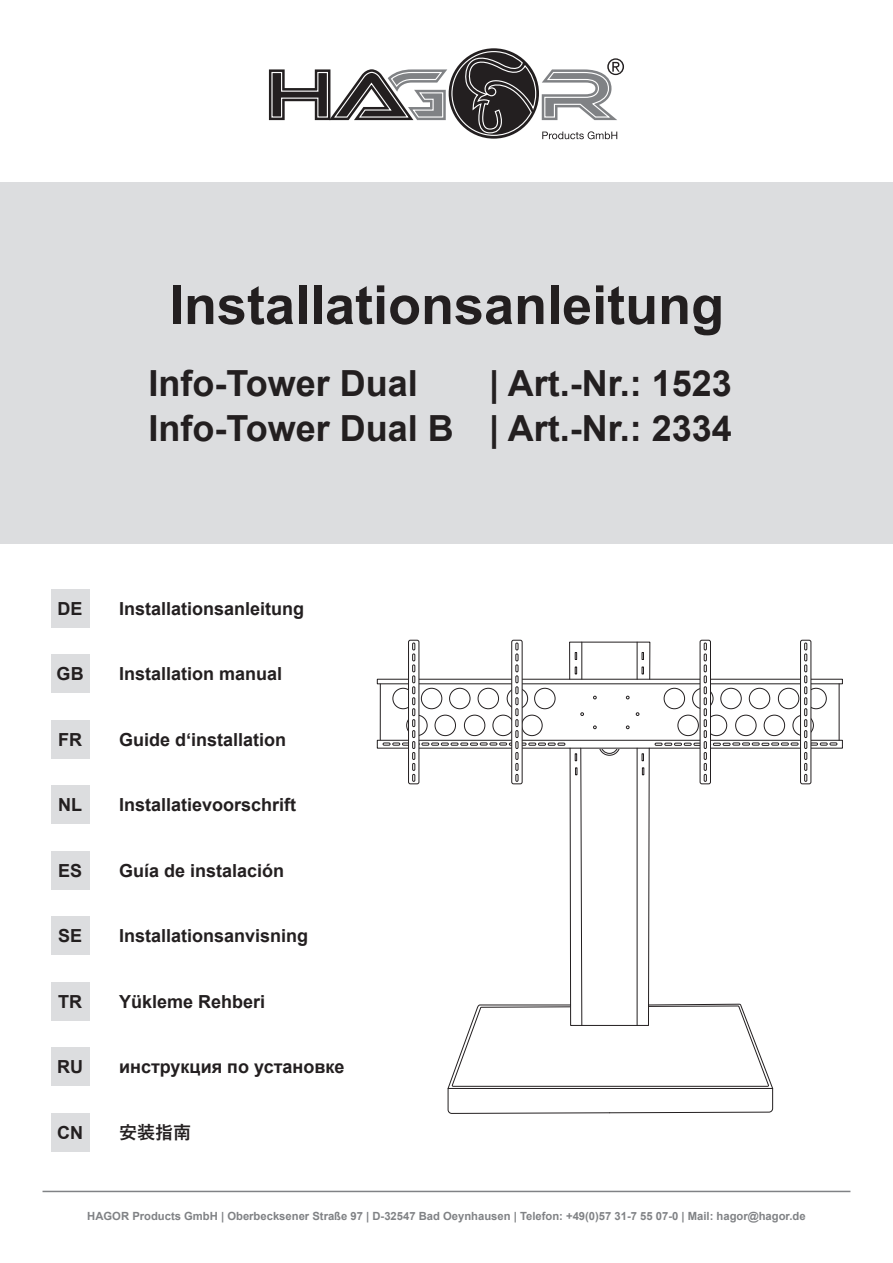
<style>
.page{position:relative;width:893px;height:1263px;background:#fff}
.page>*{position:absolute;margin:0;border:0;box-sizing:border-box;transform-origin:0 0}
.t1{font:700 54px "Arial";color:#231f20}
.t2{font:700 36px/45px "Arial";color:#231f20;text-align:right}
.t3{font:700 18px "Arial";color:#231f20}
.t4{font:700 18px "Yu Gothic";color:#231f20}
.t5{font:700 11.25px "Arial";color:#808285}
</style>
<div class="page">
<hr style="left:43px;top:1191px;width:807px;height:1px;background:#808285">
<svg style="left:269px;top:48px;width:355px;height:91px"></svg>
<div style="left:0;top:182px;width:893px;height:362px;background:#dcdddf"></div>
<hr style="left:581px;top:642px;width:1px;height:37px;background:#231f20">
<hr style="left:637px;top:642px;width:1px;height:37px;background:#231f20">
<hr style="left:380px;top:684px;width:1px;height:56px;background:#231f20">
<div style="left:377px;top:679px;width:466px;height:5px;border:1px solid #231f20"></div>
<hr style="left:839px;top:684px;width:1px;height:56px;background:#231f20">
<div style="left:408px;top:640px;width:11px;height:144px;border:1px solid #231f20;border-radius:2px"></div>
<div style="left:511px;top:640px;width:11px;height:144px;border:1px solid #231f20;border-radius:2px"></div>
<div style="left:700px;top:640px;width:11px;height:144px;border:1px solid #231f20;border-radius:2px"></div>
<div style="left:800px;top:640px;width:11px;height:144px;border:1px solid #231f20;border-radius:2px"></div>
<svg style="left:383px;top:643px;width:454px;height:471px"></svg>
<div style="left:51px;top:589px;width:38px;height:38px;background:#dcdddf"></div>
<div style="left:51px;top:851px;width:38px;height:38px;background:#dcdddf"></div>
<div style="left:51px;top:654px;width:38px;height:39px;background:#dcdddf"></div>
<div style="left:51px;top:720px;width:38px;height:38px;background:#dcdddf"></div>
<div style="left:51px;top:916px;width:38px;height:39px;background:#dcdddf"></div>
<div style="left:51px;top:982px;width:38px;height:38px;background:#dcdddf"></div>
<div style="left:51px;top:1047px;width:38px;height:39px;background:#dcdddf"></div>
<div style="left:51px;top:785px;width:38px;height:39px;background:#dcdddf"></div>
<div style="left:51px;top:1113px;width:38px;height:38px;background:#dcdddf"></div>
<h1 class="t1" style="left:169px;top:267px;width:557px">Installationsanleitung</h1>
<h2 class="t2" style="left:148px;top:361px;width:271px">Info-Tower Dual</h2>
<h2 class="t2" style="left:148px;top:361px;width:585px">| Art.-Nr.: 1523<br>Info-Tower Dual B | Art.-Nr.: 2334</h2>
<p class="t3" style="left:58px;top:596px;width:27px">DE</p>
<p class="t3" style="left:119px;top:596px;width:187px">Installationsanleitung</p>
<p class="t3" style="left:57px;top:661px;width:28px">GB</p>
<p class="t3" style="left:119px;top:661px;width:165px">Installation manual</p>
<p class="t3" style="left:58px;top:727px;width:25px">FR</p>
<p class="t3" style="left:119px;top:727px;width:169px">Guide d‘installation</p>
<p class="t3" style="left:58px;top:792px;width:25px">NL</p>
<p class="t3" style="left:119px;top:792px;width:179px">Installatievoorschrift</p>
<p class="t3" style="left:58px;top:857px;width:26px">ES</p>
<p class="t3" style="left:119px;top:858px;width:167px">Guía de instalación</p>
<p class="t3" style="left:58px;top:923px;width:26px">SE</p>
<p class="t3" style="left:119px;top:923px;width:191px">Installationsanvisning</p>
<p class="t3" style="left:58px;top:988px;width:25px">TR</p>
<p class="t3" style="left:119px;top:989px;width:148px">Yükleme Rehberi</p>
<p class="t3" style="left:57px;top:1054px;width:27px">RU</p>
<p class="t3" style="left:119px;top:1054px;width:227px">инструкция по установке</p>
<p class="t3" style="left:57px;top:1119px;width:27px">CN</p>
<p class="t4" style="left:119px;top:1122px;width:73px">安装指南</p>
<p class="t5" style="left:87px;top:1208px;width:720px">HAGOR Products GmbH | Oberbecksener Straße 97 | D-32547 Bad Oeynhausen | Telefon: +49(0)57 31-7 55 07-0 | Mail: hagor@hagor.de</p>
</div>
